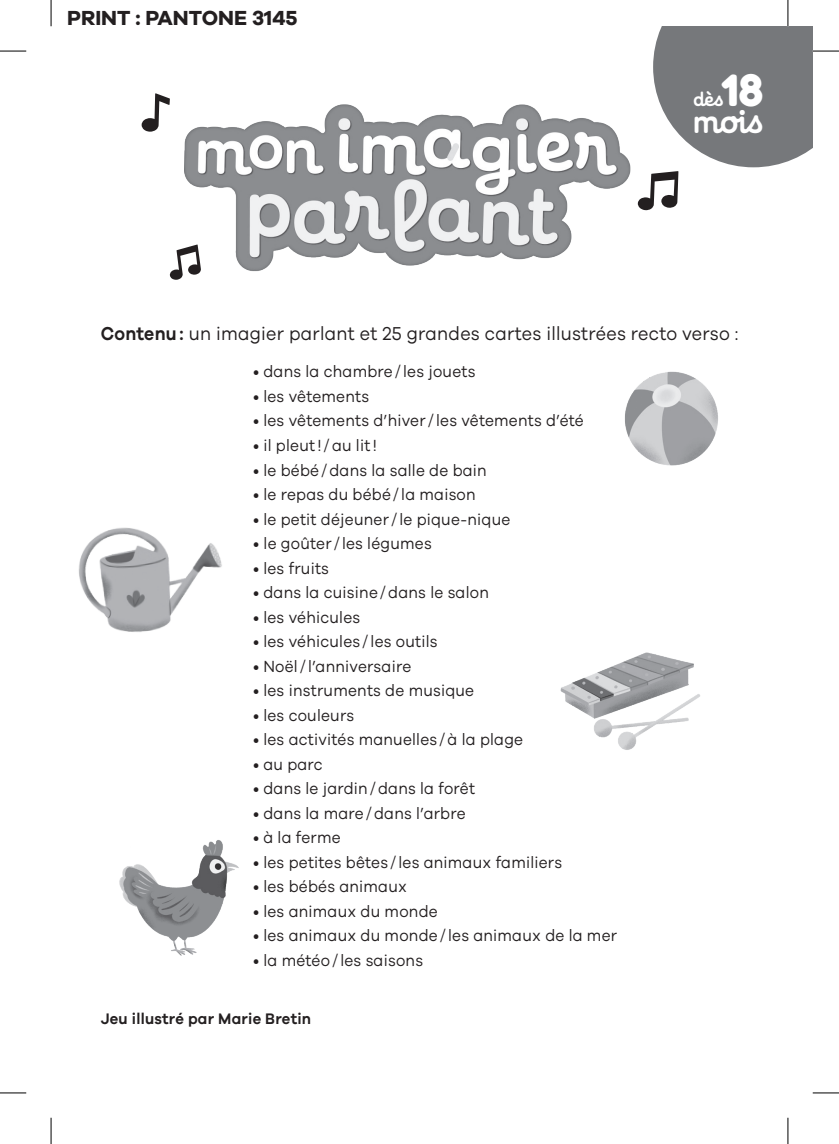
<style>
.page{position:relative;width:839px;height:1144px;background:#fff}
.page>*{position:absolute;margin:0;border:0;box-sizing:border-box;transform-origin:0 0}
.t1{font:43.05px "Fredochiffres";color:#fff}
.t2{font:700 32.73px "Enfantine Nathan Baby";color:#fff}
.t3{font:700 21px "Galano Grotesque";color:#231f20}
.t4{font:19.25px "Galano Grotesque";letter-spacing:.015em;color:#231f20;scale:.92 1}
.t5{font:700 19.25px "Enfantine Nathan Baby";color:#fff}
.t6{font:16.62px "Galano Grotesque";letter-spacing:.015em;color:#231f20;scale:.92 1}
.t7{font:600 15.75px "Galano Grotesque";letter-spacing:.015em;color:#231f20;scale:.95 1}
.s1{font-weight:600}
</style>
<div class="page">
<img style="left:185px;top:104px;width:445px;height:168px">
<svg style="left:170px;top:244px;width:31px;height:36px"></svg>
<svg style="left:142px;top:93px;width:28px;height:39px"></svg>
<img style="left:625px;top:371px;width:93px;height:95px">
<img style="left:78px;top:527px;width:144px;height:105px">
<img style="left:119px;top:840px;width:120px;height:116px">
<img style="left:560px;top:652px;width:140px;height:98px">
<svg style="left:0;top:51px;width:26px;height:1px"></svg>
<svg style="left:0;top:1092px;width:26px;height:1px"></svg>
<svg style="left:813px;top:1092px;width:26px;height:1px"></svg>
<svg style="left:51px;top:0;width:1px;height:26px"></svg>
<svg style="left:51px;top:1118px;width:1px;height:26px"></svg>
<svg style="left:638px;top:0;width:201px;height:210px"></svg>
<svg style="left:787px;top:1118px;width:1px;height:26px"></svg>
<p class="t3" style="left:67px;top:5px;width:232px">PRINT : PANTONE 3145</p>
<h1 class="t1" style="left:721px;top:64px;width:44px">18</h1>
<h2 class="t2" style="left:693px;top:101px;width:72px">mois</h2>
<p class="t5" style="left:693px;top:87px;width:32px">dès</p>
<p class="t4" style="left:101px;top:322px;width:695px"><span class="s1">Contenu :</span> un imagier parlant et 25 grandes cartes illustrées recto verso :</p>
<p class="t6" style="left:253px;top:362px;width:243px">• dans la chambre /les jouets</p>
<p class="t6" style="left:253px;top:386px;width:128px">• les vêtements</p>
<p class="t6" style="left:253px;top:411px;width:361px">• les vêtements d’hiver /les vêtements d’été</p>
<p class="t6" style="left:253px;top:435px;width:136px">• il pleut!/au lit!</p>
<p class="t6" style="left:253px;top:460px;width:256px">• le bébé /dans la salle de bain</p>
<p class="t6" style="left:253px;top:484px;width:244px">• le repas du bébé /la maison</p>
<p class="t6" style="left:253px;top:509px;width:281px">• le petit déjeuner /le pique-nique</p>
<p class="t6" style="left:253px;top:533px;width:196px">• le goûter /les légumes</p>
<p class="t6" style="left:253px;top:558px;width:84px">• les fruits</p>
<p class="t6" style="left:253px;top:582px;width:258px">• dans la cuisine /dans le salon</p>
<p class="t6" style="left:253px;top:607px;width:118px">• les véhicules</p>
<p class="t6" style="left:253px;top:631px;width:202px">• les véhicules /les outils</p>
<p class="t6" style="left:253px;top:656px;width:174px">• Noël/l’anniversaire</p>
<p class="t6" style="left:253px;top:680px;width:242px">• les instruments de musique</p>
<p class="t6" style="left:253px;top:705px;width:111px">• les couleurs</p>
<p class="t6" style="left:253px;top:729px;width:295px">• les activités manuelles /à la plage</p>
<p class="t6" style="left:253px;top:754px;width:77px">• au parc</p>
<p class="t6" style="left:253px;top:778px;width:243px">• dans le jardin/dans la forêt</p>
<p class="t6" style="left:253px;top:803px;width:233px">• dans la mare /dans l’arbre</p>
<p class="t6" style="left:253px;top:827px;width:97px">• à la ferme</p>
<p class="t6" style="left:253px;top:852px;width:337px">• les petites bêtes /les animaux familiers</p>
<p class="t6" style="left:253px;top:876px;width:169px">• les bébés animaux</p>
<p class="t6" style="left:253px;top:901px;width:202px">• les animaux du monde</p>
<p class="t6" style="left:253px;top:926px;width:397px">• les animaux du monde /les animaux de la mer</p>
<p class="t6" style="left:253px;top:950px;width:186px">• la météo /les saisons</p>
<p class="t7" style="left:101px;top:1009px;width:223px">Jeu illustré par Marie Bretin</p>
</div>
